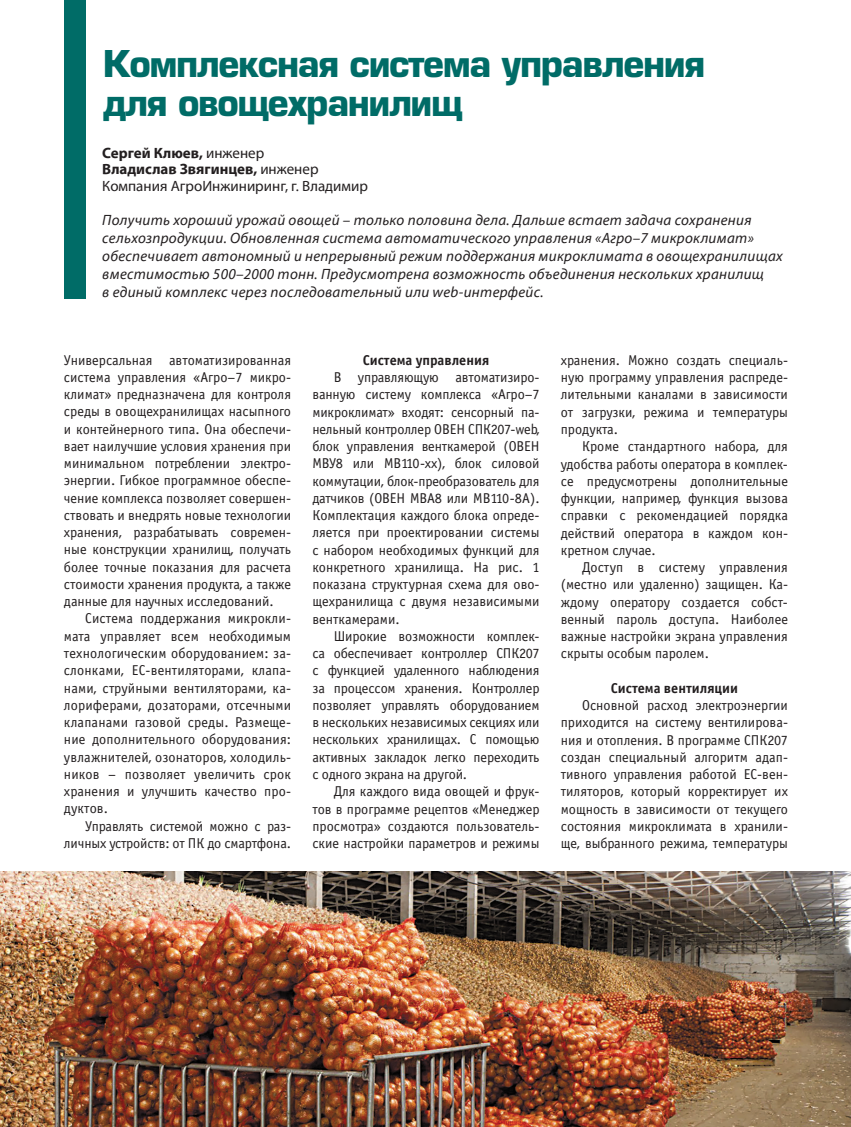
<style>
.page{position:relative;width:851px;height:1127px;background:#fff}
.page>*{position:absolute;margin:0;border:0;box-sizing:border-box;transform-origin:0 0}
.t1{font:700 36px/39px "Europe C";letter-spacing:-.04em;color:#006c67}
.t2{font:italic 15px/18px "Myriad Pro";letter-spacing:.02em;color:#231f20}
.t3{font:15px/16.5px "Myriad Pro";color:#231f20}
.t4{font:14.25px/17.2px "Officina Sans Book C";color:#231f20;text-align:justify}
.t5{font:14.25px "Officina Sans Bold C";color:#231f20}
.s1{font-weight:700}
</style>
<div class="page">
<div style="left:65px;top:0;width:21px;height:298px;background:#006c67"></div>
<img style="left:0;top:872px;width:850px;height:255px">
<h1 class="t1" style="left:103px;top:44px;width:604px">Комплексная система управления для овощехранилищ</h1>
<p class="t3" style="left:102px;top:144px;width:267px"><span class="s1">Сергей Клюев,</span> инженер<br><span class="s1">Владислав Звягинцев,</span> инженер<br>Компания АгроИнжиниринг, г. Владимир</p>
<p class="t2" style="left:102px;top:211px;width:681px">Получить хороший урожай овощей – только половина дела. Дальше встает задача сохранения сельхозпродукции. Обновленная система автоматического управления «Агро–7 микроклимат» обеспечивает автономный и непрерывный режим поддержания микроклимата в овощехранилищах вместимостью 500–2000 тонн. Предусмотрена возможность объединения нескольких хранилищ<br>в единый комплекс через последовательный или web-интерфейс.</p>
<p class="t4" style="left:64px;top:351px;width:229px">Универсальная автоматизированная система управления «Агро–7 микро&shy;климат» предназначена для контроля среды в овощехранилищах насыпного и контейнерного типа. Она обеспечи&shy;вает наилучшие условия хранения при минимальном потреблении электро&shy;энергии. Гибкое программное обеспе&shy;чение комплекса позволяет совершен&shy;ствовать и внедрять новые технологии хранения, разрабатывать современ&shy;ные конструкции хранилищ, получать более точные показания для расчета стоимости хранения продукта, а также данные для научных исследований.</p>
<p class="t4" style="left:64px;top:610px;width:229px;text-indent:21px">Система поддержания микрокли&shy;мата управляет всем необходимым технологическим оборудованием: за&shy;слонками, ЕС-вентиляторами, клапа&shy;нами, струйными вентиляторами, ка&shy;лориферами, дозаторами, отсечными клапанами газовой среды. Размеще&shy;ние дополнительного оборудования: увлажнителей, озонаторов, холодиль&shy;ников – позволяет увеличить срок хранения и улучшить качество про&shy;дуктов.</p>
<p class="t4" style="left:64px;top:817px;width:229px;text-align:right">Управлять системой можно с раз&shy;личных устройств: от ПК до смартфона.</p>
<p class="t5" style="left:362px;top:352px;width:128px">Система управления</p>
<p class="t4" style="left:312px;top:369px;width:229px;text-indent:21px">В управляющую автоматизиро&shy;ванную систему комплекса «Агро–7 микроклимат» входят: сенсорный па&shy;нельный контроллер ОВЕН СПК207-web, блок управления венткамерой (ОВЕН МВУ8 или МВ110-хх), блок силовой коммутации, блок-преобразователь для датчиков (ОВЕН МВА8 или МВ110-8А).<br>Комплектация каждого блока опреде&shy;ляется при проектировании системы с набором необходимых функций для конкретного хранилища. На рис. 1 показана структурная схема для ово&shy;щехранилища с двумя независимыми венткамерами.</p>
<p class="t4" style="left:312px;top:628px;width:229px;text-indent:21px">Широкие возможности комплек&shy;са обеспечивает контроллер СПК207 с функцией удаленного наблюдения за процессом хранения. Контроллер позволяет управлять оборудованием в нескольких независимых секциях или нескольких хранилищах. С помощью активных закладок легко переходить с одного экрана на другой.</p>
<p class="t4" style="left:312px;top:783px;width:229px;text-indent:21px">Для каждого вида овощей и фрук&shy;тов в программе рецептов «Менеджер просмотра» создаются пользователь&shy;ские настройки параметров и режимы</p>
<p class="t4" style="left:560px;top:352px;width:229px">хранения. Можно создать специаль&shy;ную программу управления распреде&shy;лительными каналами в зависимости от загрузки, режима и температуры продукта.</p>
<p class="t4" style="left:560px;top:438px;width:229px;text-indent:21px">Кроме стандартного набора, для удобства работы оператора в комплек&shy;се предусмотрены дополнительные функции, например, функция вызова справки с рекомендацией порядка действий оператора в каждом кон&shy;кретном случае.</p>
<p class="t4" style="left:560px;top:559px;width:229px;text-indent:21px">Доступ в систему управления (местно или удаленно) защищен. Ка&shy;ждому оператору создается собст&shy;венный пароль доступа. Наиболее важные настройки экрана управления скрыты особым паролем.</p>
<p class="t5" style="left:610px;top:680px;width:129px">Система вентиляции</p>
<p class="t4" style="left:560px;top:697px;width:229px;text-indent:21px">Основной расход электроэнергии приходится на систему вентилирова&shy;ния и отопления. В программе СПК207 создан специальный алгоритм адап&shy;тивного управления работой ЕС-вен&shy;тиляторов, который корректирует их мощность в зависимости от текущего состояния микроклимата в хранили&shy;ще, выбранного режима, температуры</p>
</div>
